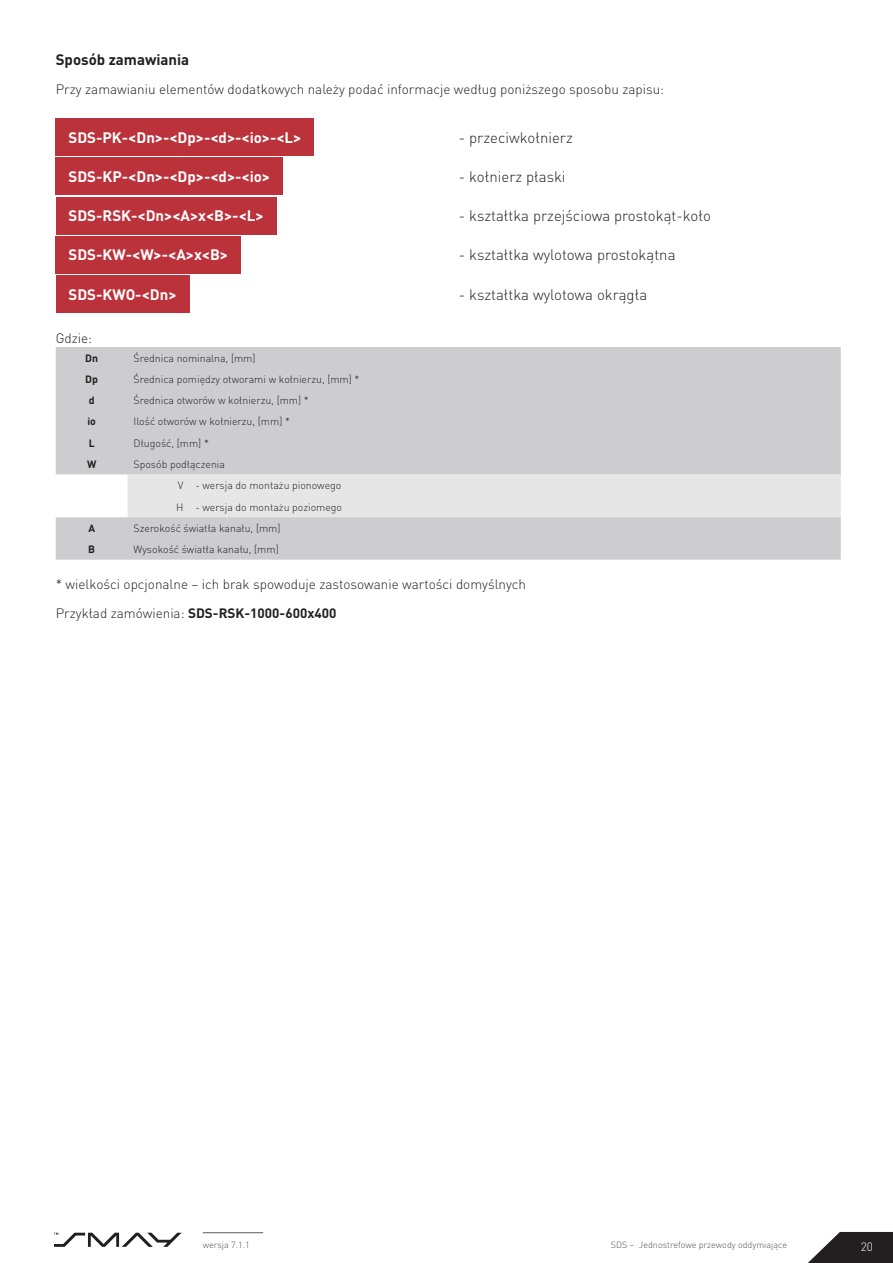
<style>
.page{position:relative;width:893px;height:1263px;background:#fff}
.page>*{position:absolute;margin:0;border:0;box-sizing:border-box;transform-origin:0 0}
.t1{font:300 15px "DIN Pro";color:#231f20}
.t2{font:700 15px "DIN Pro";color:#fff}
.t3{font:700 15px "DIN Pro";color:#231f20}
.t4{font:300 13.5px/29px "DIN Pro";color:#231f20}
.t5{font:300 12px "DIN Pro";color:#fff}
.t6{font:300 10.5px/21.3px "DIN Pro";color:#231f20}
.t7{font:700 10.5px "DIN Pro";color:#231f20}
.t8{font:300 9px "DIN Pro";color:#515251}
.s1{font-weight:700}
</style>
<div class="page">
<svg style="left:808px;top:1232px;width:85px;height:31px"></svg>
<hr style="left:203px;top:1232px;width:60px;height:1px;background:#6c6d70">
<svg style="left:54px;top:1233px;width:127px;height:14px"></svg>
<div style="left:56px;top:118px;width:258px;height:38px;background:#bb323b"></div>
<div style="left:56px;top:158px;width:227px;height:37px;background:#bb323b"></div>
<div style="left:56px;top:197px;width:220px;height:37px;background:#bb323b"></div>
<div style="left:56px;top:236px;width:185px;height:37px;background:#bb323b"></div>
<div style="left:56px;top:275px;width:133px;height:38px;background:#bb323b"></div>
<div style="left:56px;top:347px;width:785px;height:213px;background:#cdcdcf"></div>
<svg style="left:56px;top:475px;width:785px;height:42px"></svg>
<h1 class="t3" style="left:56px;top:50px;width:135px">Sposób zamawiania</h1>
<p class="t4" style="left:56px;top:75px;width:610px">Przy zamawianiu elementów dodatkowych należy podać informacje według poniższego sposobu zapisu:</p>
<h1 class="t2" style="left:69px;top:127px;width:234px">SDS-PK-&lt;Dn&gt;-&lt;Dp&gt;-&lt;d&gt;-&lt;io&gt;-&lt;L&gt;</h1>
<h1 class="t2" style="left:69px;top:166px;width:203px">SDS-KP-&lt;Dn&gt;-&lt;Dp&gt;-&lt;d&gt;-&lt;io&gt;</h1>
<h1 class="t2" style="left:69px;top:205px;width:197px">SDS-RSK-&lt;Dn&gt;&lt;A&gt;x&lt;B&gt;-&lt;L&gt;</h1>
<h1 class="t2" style="left:69px;top:245px;width:161px">SDS-KW-&lt;W&gt;-&lt;A&gt;x&lt;B&gt;</h1>
<h1 class="t2" style="left:69px;top:284px;width:109px">SDS-KWO-&lt;Dn&gt;</h1>
<h1 class="t1" style="left:459px;top:127px;width:115px">- przeciwkołnierz</h1>
<h1 class="t1" style="left:459px;top:166px;width:108px">- kołnierz płaski</h1>
<h1 class="t1" style="left:459px;top:205px;width:254px">- kształtka przejściowa prostokąt-koło</h1>
<h1 class="t1" style="left:459px;top:245px;width:218px">- kształtka wylotowa prostokątna</h1>
<h1 class="t1" style="left:459px;top:284px;width:190px">- kształtka wylotowa okrągła</h1>
<p class="t4" style="left:56px;top:323px;width:38px">Gdzie:</p>
<p class="t7" style="left:85px;top:351px;width:14px">Dn</p>
<p class="t6" style="left:134px;top:347px;width:123px">Średnica nominalna, [mm]</p>
<p class="t7" style="left:85px;top:372px;width:14px">Dp</p>
<p class="t6" style="left:134px;top:368px;width:227px">Średnica pomiędzy otworami w kołnierzu, [mm] *</p>
<p class="t7" style="left:89px;top:393px;width:7px">d</p>
<p class="t6" style="left:134px;top:389px;width:177px">Średnica otworów w kołnierzu, [mm] *</p>
<p class="t7" style="left:87px;top:415px;width:10px">io</p>
<p class="t6" style="left:134px;top:411px;width:158px">Ilość otworów w kołnierzu, [mm] *</p>
<p class="t7" style="left:89px;top:436px;width:8px">L</p>
<p class="t6" style="left:134px;top:432px;width:77px">Długość, [mm] *</p>
<p class="t7" style="left:87px;top:457px;width:11px">W</p>
<p class="t6" style="left:176px;top:453px;width:168px;text-indent:-42px">Sposób podłączenia<br>V - wersja do montażu pionowego<br>H - wersja do montażu poziomego</p>
<p class="t7" style="left:88px;top:521px;width:8px">A</p>
<p class="t6" style="left:134px;top:517px;width:148px">Szerokość światła kanału, [mm]</p>
<p class="t7" style="left:88px;top:542px;width:8px">B</p>
<p class="t6" style="left:134px;top:538px;width:147px">Wysokość światła kanału, [mm]</p>
<p class="t4" style="left:56px;top:569px;width:472px">* wielkości opcjonalne – ich brak spowoduje zastosowanie wartości domyślnych<br>Przykład zamówienia: <span class="s1">SDS-RSK-1000-600x400</span></p>
<p class="t8" style="left:203px;top:1239px;width:48px">wersja 7.1.1</p>
<p class="t8" style="left:611px;top:1239px;width:178px">SDS – Jednostrefowe przewody oddymiające</p>
<p class="t5" style="left:861px;top:1238px;width:14px">20</p>
</div>
